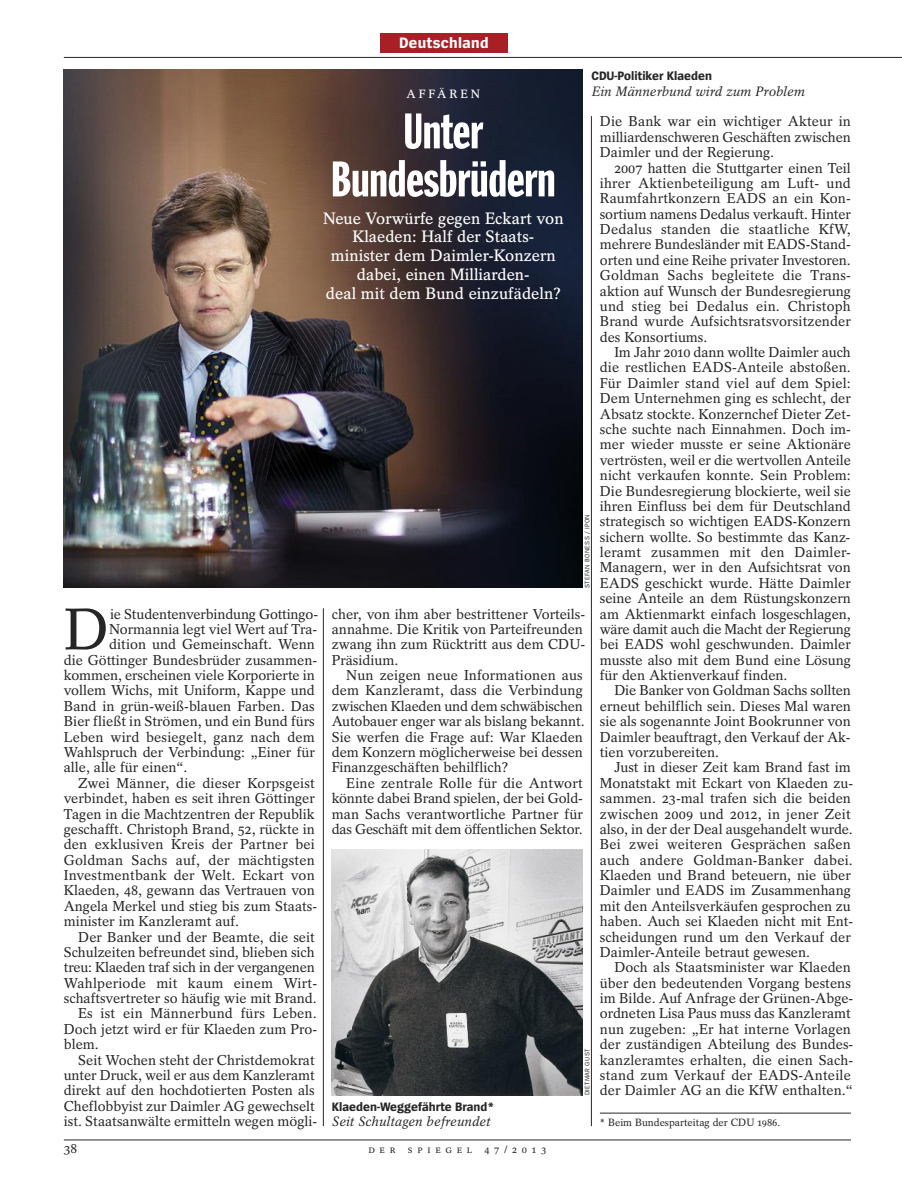
<style>
.page{position:relative;width:902px;height:1191px;background:#fff}
.page>*{position:absolute;margin:0;border:0;box-sizing:border-box;transform-origin:0 0}
.t1{font:58.35px "Spiegel Serif";color:#272627}
.t2{font:51px/48px "Spiegel Headline";letter-spacing:-.01em;color:#fff;text-align:center}
.t3{font:600 16.5px/18.8px "Spiegel Serif";color:#fff;text-align:center}
.t4{font:700 15.75px "Spiegel Sans";letter-spacing:.02em;color:#fff}
.t5{font:14.25px/15.5px "Spiegel Serif";color:#272627;text-align:justify}
.t6{font:italic 13.5px "Spiegel Serif";color:#272627}
.t7{font:13.5px "Spiegel Serif";color:#272627}
.t8{font:700 12.75px "Spiegel Sans";color:#272627}
.t9{font:600 12px "Spiegel Serif";letter-spacing:.25em;color:#fff}
.t10{font:10.5px "Spiegel Serif";color:#272627}
.t11{font:6.75px "Spiegel Sans";letter-spacing:.05em;color:#272627}
</style>
<div class="page">
<div style="left:380px;top:34px;width:127px;height:19px;background:#a91f26"></div>
<hr style="left:323px;top:608px;width:1px;height:518px;background:#272627">
<hr style="left:591px;top:116px;width:1px;height:1010px;background:#272627">
<hr style="left:64px;top:1139px;width:786px;height:1px;background:#272627">
<hr style="left:64px;top:57px;width:837px;height:1px;background:#272627">
<hr style="left:600px;top:1112px;width:250px;height:1px;background:#272627">
<img style="left:64px;top:70px;width:519px;height:518px">
<svg style="left:332px;top:849px;width:251px;height:246px;background:#808283"></svg>
<p class="t4" style="left:399px;top:37px;width:91px">Deutschland</p>
<p class="t8" style="left:591px;top:71px;width:122px">CDU-Politiker Klaeden</p>
<p class="t9" style="left:406px;top:90px;width:75px">AFFÄREN</p>
<p class="t6" style="left:591px;top:86px;width:215px">Ein Männerbund wird zum Problem</p>
<h2 class="t2" style="left:331px;top:110px;width:226px">Unter<br>Bundesbrüdern</h2>
<p class="t3" style="left:323px;top:210px;width:242px">Neue Vorwürfe gegen Eckart von<br>Klaeden: Half der Staats&shy;minister dem Daimler-Konzern dabei, einen Milliarden-<br>deal mit dem Bund einzufädeln?</p>
<p class="t5" style="left:600px;top:115px;width:252px">Die Bank war ein wichtiger Akteur in milliardenschweren Geschäften zwischen Daimler und der Regierung.</p>
<p class="t5" style="left:600px;top:161px;width:252px;text-indent:14px">2007 hatten die Stuttgarter einen Teil ihrer Aktienbeteiligung am Luft- und Raumfahrtkonzern EADS an ein Kon&shy;sortium namens Dedalus verkauft. Hinter Dedalus standen die staatliche KfW, mehrere Bundesländer mit EADS-Stand&shy;orten und eine Reihe privater Investoren.<br>Goldman Sachs begleitete die Trans&shy;aktion auf Wunsch der Bundesregierung und stieg bei Dedalus ein. Christoph Brand wurde Aufsichtsratsvorsitzender des Konsortiums.</p>
<p class="t5" style="left:600px;top:346px;width:252px;text-indent:14px">Im Jahr 2010 dann wollte Daimler auch die restlichen EADS-Anteile abstoßen.<br>Für Daimler stand viel auf dem Spiel:<br>Dem Unternehmen ging es schlecht, der Absatz stockte. Konzernchef Dieter Zet&shy;sche suchte nach Einnahmen. Doch im&shy;mer wieder musste er seine Aktionäre vertrösten, weil er die wertvollen Anteile nicht verkaufen konnte. Sein Problem:<br>Die Bundesregierung blockierte, weil sie ihren Einfluss bei dem für Deutschland strategisch so wichtigen EADS-Konzern sichern wollte. So bestimmte das Kanz&shy;leramt zusammen mit den Daimler-Managern, wer in den Aufsichtsrat von EADS geschickt wurde. Hätte Daimler seine Anteile an dem Rüstungskonzern am Aktienmarkt einfach losgeschlagen, wäre damit auch die Macht der Regierung bei EADS wohl geschwunden. Daimler musste also mit dem Bund eine Lösung für den Aktienverkauf finden.</p>
<p class="t5" style="left:600px;top:684px;width:252px;text-indent:14px">Die Banker von Goldman Sachs sollten erneut behilflich sein. Dieses Mal waren sie als sogenannte Joint Bookrunner von Daimler beauftragt, den Verkauf der Ak&shy;tien vorzubereiten.</p>
<p class="t5" style="left:600px;top:761px;width:255px;text-align:left;text-indent:14px">Just in dieser Zeit kam Brand fast im Monatstakt mit Eckart von Klaeden zu&shy;sammen. 23-mal trafen sich die beiden zwischen 2009 und 2012, in jener Zeit also, in der der Deal ausgehandelt wurde.<br>Bei zwei weiteren Gesprächen saßen auch andere Goldman-Banker dabei.<br>Klaeden und Brand beteuern, nie über Daimler und EADS im Zusammenhang mit den Anteilsverkäufen gesprochen zu haben. Auch sei Klaeden nicht mit Ent&shy;scheidungen rund um den Verkauf der Daimler-Anteile betraut gewesen.</p>
<p class="t5" style="left:600px;top:961px;width:255px;text-align:left;text-indent:14px">Doch als Staatsminister war Klaeden über den bedeutenden Vorgang bestens im Bilde. Auf Anfrage der Grünen-Abge&shy;ordneten Lisa Paus muss das Kanzleramt nun zugeben: „Er hat interne Vorlagen der zuständigen Abteilung des Bundes&shy;kanzleramtes erhalten, die einen Sach&shy;stand zum Verkauf der EADS-Anteile der Daimler AG an die KfW enthalten.“</p>
<p class="t10" style="left:600px;top:1118px;width:182px">* Beim Bundesparteitag der CDU 1986.</p>
<p class="t11" style="left:585px;top:588px;width:75px;rotate:-90deg">STEFAN BONESS / IPON</p>
<p class="t5" style="left:332px;top:607px;width:255px;text-align:left">cher, von ihm aber bestrittener Vorteils&shy;annahme. Die Kritik von Parteifreunden zwang ihn zum Rücktritt aus dem CDU-<br>Präsidium.</p>
<p class="t5" style="left:332px;top:669px;width:254px;text-align:left;text-indent:14px">Nun zeigen neue Informationen aus dem Kanzleramt, dass die Verbindung zwischen Klaeden und dem schwäbischen Autobauer enger war als bislang bekannt.<br>Sie werfen die Frage auf: War Klaeden dem Konzern möglicherweise bei dessen Finanzgeschäften behilflich?</p>
<p class="t5" style="left:332px;top:776px;width:252px;text-indent:14px">Eine zentrale Rolle für die Antwort könnte dabei Brand spielen, der bei Gold&shy;man Sachs verantwortliche Partner für das Geschäft mit dem öffentlichen Sektor.</p>
<h1 class="t1" style="left:64px;top:608px;width:47px">D</h1>
<p class="t5" style="left:110px;top:607px;width:209px">ie Studentenverbindung Gottingo-</p>
<p class="t5" style="left:109px;top:623px;width:209px">Normannia legt viel Wert auf Tra-</p>
<p class="t5" style="left:109px;top:638px;width:207px">dition und Gemeinschaft. Wenn</p>
<p class="t5" style="left:64px;top:653px;width:255px">die Göttinger Bundesbrüder zusammen-</p>
<p class="t5" style="left:64px;top:669px;width:252px">kommen, erscheinen viele Korporierte in</p>
<p class="t5" style="left:64px;top:684px;width:252px">vollem Wichs, mit Uniform, Kappe und</p>
<p class="t5" style="left:64px;top:699px;width:252px">Band in grün-weiß-blauen Farben. Das</p>
<p class="t5" style="left:64px;top:715px;width:252px">Bier fließt in Strömen, und ein Bund fürs</p>
<p class="t5" style="left:64px;top:730px;width:252px">Leben wird besiegelt, ganz nach dem</p>
<p class="t5" style="left:64px;top:746px;width:252px">Wahlspruch der Verbindung: „Einer für</p>
<p class="t5" style="left:64px;top:761px;width:125px">alle, alle für einen“.</p>
<p class="t5" style="left:78px;top:776px;width:238px">Zwei Männer, die dieser Korpsgeist</p>
<p class="t5" style="left:64px;top:792px;width:252px">verbindet, haben es seit ihren Göttinger</p>
<p class="t5" style="left:64px;top:807px;width:252px">Tagen in die Machtzentren der Republik</p>
<p class="t5" style="left:64px;top:822px;width:252px">geschafft. Christoph Brand, 52, rückte in</p>
<p class="t5" style="left:64px;top:838px;width:252px">den exklusiven Kreis der Partner bei</p>
<p class="t5" style="left:64px;top:853px;width:252px">Goldman Sachs auf, der mächtigsten</p>
<p class="t5" style="left:64px;top:869px;width:252px">Investmentbank der Welt. Eckart von</p>
<p class="t5" style="left:64px;top:884px;width:252px">Klaeden, 48, gewann das Vertrauen von</p>
<p class="t5" style="left:64px;top:899px;width:255px">Angela Merkel und stieg bis zum Staats-</p>
<p class="t5" style="left:64px;top:915px;width:177px">minister im Kanzleramt auf.</p>
<p class="t5" style="left:78px;top:930px;width:238px">Der Banker und der Beamte, die seit</p>
<p class="t5" style="left:64px;top:945px;width:252px">Schulzeiten befreundet sind, blieben sich</p>
<p class="t5" style="left:64px;top:961px;width:252px">treu: Klaeden traf sich in der vergangenen</p>
<p class="t5" style="left:64px;top:976px;width:255px">Wahlperiode mit kaum einem Wirt-</p>
<p class="t5" style="left:64px;top:992px;width:254px">schaftsvertreter so häufig wie mit Brand.</p>
<p class="t5" style="left:78px;top:1007px;width:240px">Es ist ein Männerbund fürs Leben.</p>
<p class="t5" style="left:64px;top:1022px;width:255px">Doch jetzt wird er für Klaeden zum Pro-</p>
<p class="t5" style="left:64px;top:1038px;width:36px">blem.</p>
<p class="t5" style="left:78px;top:1053px;width:238px">Seit Wochen steht der Christdemokrat</p>
<p class="t5" style="left:64px;top:1068px;width:252px">unter Druck, weil er aus dem Kanzleramt</p>
<p class="t5" style="left:64px;top:1084px;width:252px">direkt auf den hochdotierten Posten als</p>
<p class="t5" style="left:64px;top:1099px;width:252px">Cheflobbyist zur Daimler AG gewechselt</p>
<p class="t5" style="left:64px;top:1115px;width:255px">ist. Staatsanwälte ermitteln wegen mögli-</p>
<p class="t11" style="left:585px;top:1095px;width:48px;rotate:-90deg">DIETMAR GUST</p>
<p class="t8" style="left:332px;top:1101px;width:164px">Klaeden-Weggefährte Brand*</p>
<p class="t6" style="left:332px;top:1116px;width:160px">Seit Schultagen befreundet</p>
<p class="t7" style="left:64px;top:1143px;width:15px">38</p>
<p class="t10" style="left:368px;top:1145px;width:179px">DER SPIEGEL 47/2013</p>
</div>
